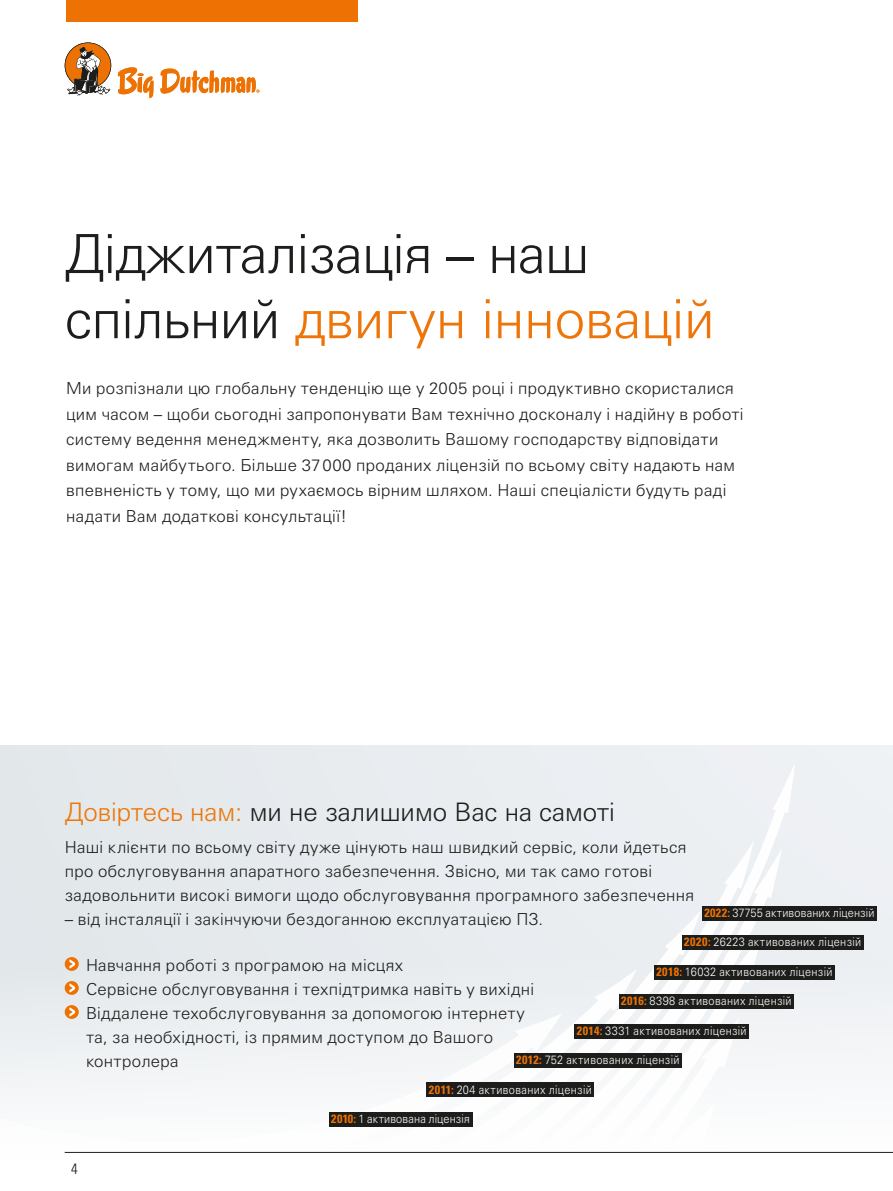
<style>
.page{position:relative;width:893px;height:1191px;background:#fff}
.page>*{position:absolute;margin:0;border:0;box-sizing:border-box;transform-origin:0 0}
.t1{font:300 54px/65.1px "Univers LTCYR 45";letter-spacing:-.01em;color:#1d1d1b}
.t2{font:300 25.5px "Univers LTCYR 45";color:#1d1d1b}
.t3{font:300 16.5px/24px "Univers LTCYR 45";letter-spacing:.02em;color:#1d1d1b}
.t4{font:15px "Univers LTCYR 47 Light Cond";color:#1d1d1b}
.t5{font:300 12px "Univers LTCYR 45";letter-spacing:.03em;color:#fff;scale:.91 1}
.t6{font:300 12px "Univers LTCYR 45";letter-spacing:.01em;color:#fff;scale:.91 1}
.s1{color:#ee7509}
.s2{font-family:"Univers LT Std";font-weight:700;font-stretch:condensed;color:#ee7203}
</style>
<div class="page">
<div style="left:0;top:745px;width:893px;height:446px;background:linear-gradient(to bottom,#e7ebef,#fafbfb)"></div>
<div style="left:0;top:765px;width:795px;height:426px;background:#e9ecf0"></div>
<svg style="left:754px;top:847px;width:28px;height:344px"></svg>
<svg style="left:0;top:840px;width:754px;height:351px"></svg>
<svg style="left:0;top:910px;width:701px;height:281px"></svg>
<svg style="left:0;top:969px;width:637px;height:222px"></svg>
<svg style="left:118px;top:67px;width:35px;height:31px"></svg>
<svg style="left:160px;top:68px;width:100px;height:26px"></svg>
<svg style="left:65px;top:43px;width:46px;height:53px"></svg>
<div style="left:66px;top:0;width:292px;height:21px;background:#ee7203"></div>
<div style="left:329px;top:1112px;width:143px;height:14px;background:#1d1d1b"></div>
<div style="left:427px;top:1082px;width:167px;height:15px;background:#1d1d1b"></div>
<div style="left:514px;top:1053px;width:168px;height:14px;background:#1d1d1b"></div>
<div style="left:575px;top:1024px;width:174px;height:14px;background:#1d1d1b"></div>
<div style="left:619px;top:994px;width:175px;height:14px;background:#1d1d1b"></div>
<div style="left:654px;top:965px;width:181px;height:14px;background:#1d1d1b"></div>
<div style="left:682px;top:935px;width:181px;height:14px;background:#1d1d1b"></div>
<div style="left:702px;top:906px;width:175px;height:14px;background:#1d1d1b"></div>
<div style="left:65px;top:957px;width:14px;height:14px;background:#ee7203;border-radius:50%"></div>
<svg style="left:69px;top:959px;width:6px;height:9px"></svg>
<div style="left:65px;top:981px;width:14px;height:14px;background:#ee7203;border-radius:50%"></div>
<svg style="left:69px;top:983px;width:6px;height:9px"></svg>
<div style="left:65px;top:1005px;width:14px;height:14px;background:#ee7203;border-radius:50%"></div>
<svg style="left:69px;top:1007px;width:6px;height:9px"></svg>
<hr style="left:65px;top:1152px;width:828px;height:1px;background:#1d1d1b">
<div style="left:64px;top:1157px;width:21px;height:21px;background:#fff"></div>
<h1 class="t1" style="left:65px;top:220px;width:651px">Діджиталізація – наш спільний <span class="s1">двигун інновацій</span></h1>
<p class="t3" style="left:66px;top:375px;width:679px;line-height:25.5px">Ми розпізнали цю глобальну тенденцію ще у 2005 році і продуктивно скористалися цим часом – щоби сьогодні запропонувати Вам технічно досконалу і надійну в роботі систему ведення менеджменту, яка дозволить Вашому господарству відповідати вимогам майбутього. Більше 37 000 проданих ліцензій по всьому світу надають нам впевненість у тому, що ми рухаємось вірним шляхом. Наші спеціалісти будуть раді надати Вам додаткові консультації!</p>
<h2 class="t2" style="left:65px;top:794px;width:552px"><span class="s1">Довіртесь нам:</span> ми не залишимо Вас на самоті</h2>
<p class="t3" style="left:65px;top:834px;width:631px">Наші клієнти по всьому світу дуже цінують наш швидкий сервіс, коли йдеться про обслуговування апаратного забезпечення. Звісно, ми так само готові задовольнити високі вимоги щодо обслуговування програмного забезпечення</p>
<p class="t3" style="left:65px;top:906px;width:480px">– від інсталяції і закінчуючи бездоганною експлуатацією ПЗ.</p>
<p class="t6" style="left:704px;top:904px;width:188px"><span class="s2">2022:</span> 37755 активованих ліцензій</p>
<p class="t5" style="left:684px;top:934px;width:196px"><span class="s2">2020:</span> 26223 активованих ліцензій</p>
<p class="t3" style="left:86px;top:952px;width:450px">Навчання роботі з програмою на місцях<br>Сервісне обслуговування і техпідтримка навіть у вихідні Віддалене техобслуговування за допомогою інтернету та, за необхідності, із прямим доступом до Вашого контролера</p>
<p class="t5" style="left:656px;top:963px;width:195px"><span class="s2">2018:</span> 16032 активованих ліцензій</p>
<p class="t5" style="left:621px;top:993px;width:189px"><span class="s2">2016:</span> 8398 активованих ліцензій</p>
<p class="t5" style="left:577px;top:1022px;width:188px"><span class="s2">2014:</span> 3331 активованих ліцензій</p>
<p class="t5" style="left:516px;top:1052px;width:181px"><span class="s2">2012:</span> 752 активованих ліцензій</p>
<p class="t5" style="left:429px;top:1081px;width:181px"><span class="s2">2011:</span> 204 активованих ліцензій</p>
<p class="t4" style="left:71px;top:1158px;width:8px">4</p>
<p class="t5" style="left:331px;top:1111px;width:154px"><span class="s2">2010:</span> 1 активована ліцензія</p>
</div>
